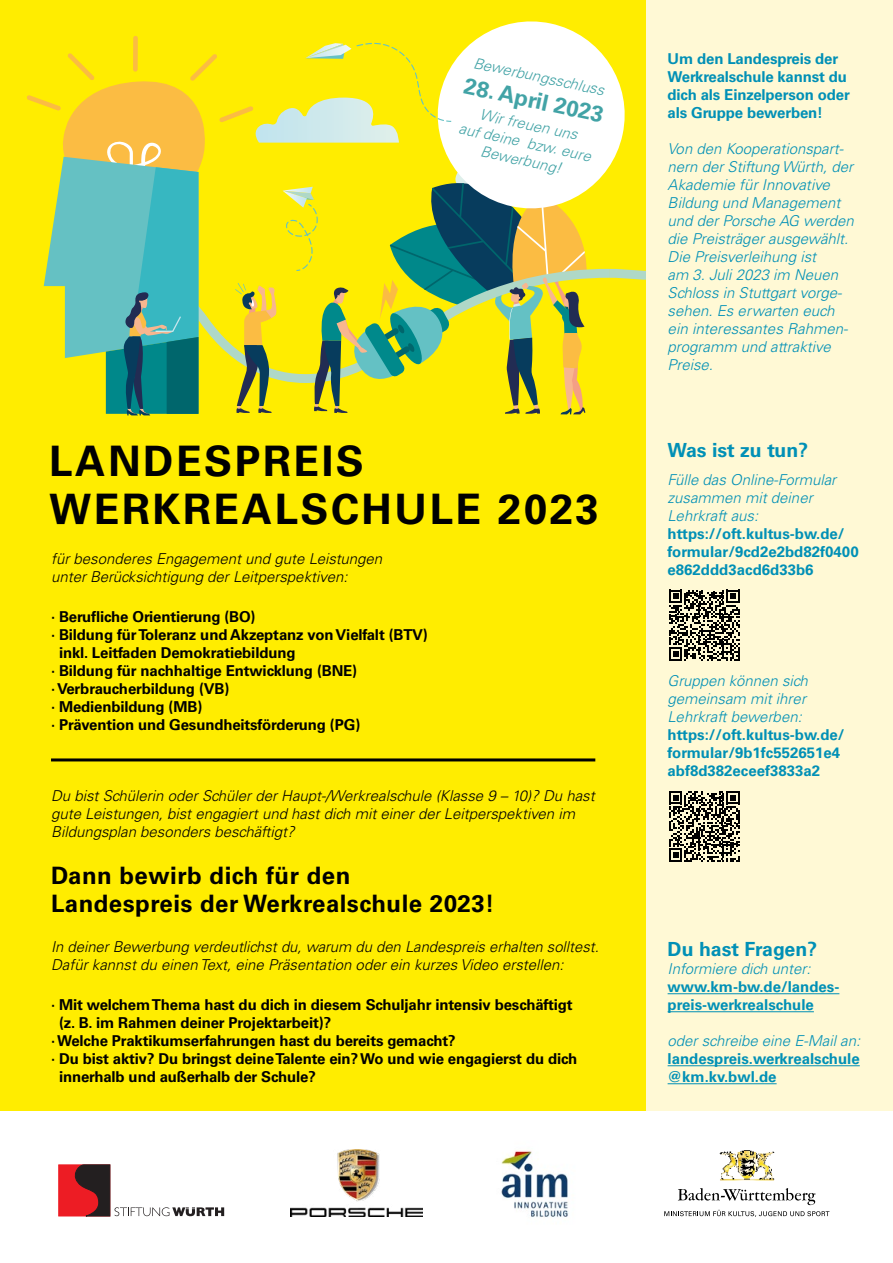
<style>
.page{position:relative;width:893px;height:1263px;background:#fff}
.page>*{position:absolute;margin:0;border:0;box-sizing:border-box;transform-origin:0 0}
.t1{font:700 42px/48px "Univers LT Std";letter-spacing:.06em;color:#000}
.t2{font:700 24px/28.5px "Univers LT Std";letter-spacing:.02em;color:#000}
.t3{font:700 22.5px "Univers LT Std";color:#42a3a6}
.t4{font:700 19.5px "Univers LT Std";color:#0090b6}
.t5{font:700 15px "Univers LT Std";letter-spacing:-.01em;color:#000}
.t6{font:italic 300 15px/18px "Univers LT Std";color:#0090b6}
.t7{font:italic 300 15px/18px "Univers LT Std";color:#000}
.t8{font:700 15px/18px "Univers LT Std";color:#0090b6}
.t9{font:italic 300 15px/18px "Univers LT Std";color:#42a3a6;text-align:center}
</style>
<div class="page">
<div style="left:0;top:0;width:646px;height:1263px;background:#ffed00"></div>
<div style="left:646px;top:0;width:247px;height:1263px;background:#fff9d5"></div>
<div style="left:0;top:1111px;width:893px;height:152px;background:#fff"></div>
<img style="left:501px;top:1151px;width:67px;height:66px">
<img style="left:291px;top:1150px;width:132px;height:66px">
<div style="left:59px;top:1165px;width:51px;height:51px;background:#ed1c24"></div>
<svg style="left:69px;top:1164px;width:155px;height:52px"></svg>
<hr style="left:668px;top:993px;width:171px;height:1px;background:#0090b6">
<hr style="left:668px;top:1011px;width:146px;height:1px;background:#0090b6">
<hr style="left:668px;top:1065px;width:192px;height:1px;background:#0090b6">
<hr style="left:668px;top:1083px;width:109px;height:1px;background:#0090b6">
<svg style="left:27px;top:21px;width:619px;height:395px"></svg>
<hr style="left:51px;top:758px;width:544px;height:3px;background:#000">
<img style="left:719px;top:1150px;width:56px;height:30px">
<svg style="left:664px;top:1188px;width:165px;height:29px"></svg>
<svg style="left:669px;top:590px;width:71px;height:70px"></svg>
<svg style="left:669px;top:791px;width:71px;height:71px"></svg>
<p class="t9" style="left:476px;top:54px;width:135px;rotate:12deg">Bewerbungsschluss</p>
<h3 class="t3" style="left:467px;top:73px;width:143px;rotate:12deg">28. April 2023</h3>
<p class="t9" style="left:465px;top:102px;width:136px;rotate:12deg">Wir freuen uns<br>auf deine bzw. eure<br>Bewerbung!</p>
<h1 class="t1" style="left:49px;top:437px;width:551px">LANDESPREIS<br>WERKREALSCHULE 2023</h1>
<p class="t7" style="left:51px;top:550px;width:333px">für besonderes Engagement und gute Leistungen unter Berücksichtigung der Leitperspektiven:</p>
<p class="t5" style="left:51px;top:607px;width:206px">· Berufliche Orientierung (BO)</p>
<p class="t5" style="left:51px;top:625px;width:378px">· Bildung für Toleranz und Akzeptanz von Vielfalt (BTV)</p>
<p class="t5" style="left:59px;top:643px;width:238px">inkl. Leitfaden Demokratiebildung</p>
<p class="t5" style="left:51px;top:661px;width:308px">· Bildung für nachhaltige Entwicklung (BNE)</p>
<p class="t5" style="left:51px;top:679px;width:180px">· Verbraucherbildung (VB)</p>
<p class="t5" style="left:51px;top:697px;width:153px">· Medienbildung (MB)</p>
<p class="t5" style="left:51px;top:715px;width:311px">· Prävention und Gesundheitsförderung (PG)</p>
<p class="t7" style="left:51px;top:787px;width:545px">Du bist Schülerin oder Schüler der Haupt-/Werkrealschule (Klasse 9 – 10)? Du hast gute Leistungen, bist engagiert und hast dich mit einer der Leitperspektiven im<br>Bildungsplan besonders beschäftigt?</p>
<h2 class="t2" style="left:51px;top:861px;width:445px">Dann bewirb dich für den<br>Landespreis der Werkrealschule 2023!</h2>
<p class="t7" style="left:51px;top:938px;width:549px">In deiner Bewerbung verdeutlichst du, warum du den Landespreis erhalten solltest.<br>Dafür kannst du einen Text, eine Präsentation oder ein kurzes Video erstellen:</p>
<p class="t5" style="left:51px;top:996px;width:523px">· Mit welchem Thema hast du dich in diesem Schuljahr intensiv beschäftigt</p>
<p class="t5" style="left:59px;top:1014px;width:274px">(z. B. im Rahmen deiner Projektarbeit)?</p>
<p class="t5" style="left:51px;top:1032px;width:406px">· Welche Praktikumserfahrungen hast du bereits gemacht?</p>
<p class="t5" style="left:51px;top:1050px;width:528px">· Du bist aktiv? Du bringst deine Talente ein? Wo und wie engagierst du dich</p>
<p class="t5" style="left:59px;top:1068px;width:258px">innerhalb und außerhalb der Schule?</p>
<p class="t8" style="left:668px;top:50px;width:184px">Um den Landespreis der<br>Werkrealschule kannst du dich als Einzelperson oder als Gruppe bewerben!</p>
<p class="t6" style="left:668px;top:140px;width:188px">Von den Kooperationspart&shy;nern der Stiftung Würth, der<br>Akademie für Innovative<br>Bildung und Management und der Porsche AG werden die Preisträger ausgewählt.<br>Die Preisverleihung ist<br>am 3. Juli 2023 im Neuen<br>Schloss in Stuttgart vorge&shy;sehen. Es erwarten euch ein interessantes Rahmen&shy;programm und attraktive<br>Preise.</p>
<h3 class="t4" style="left:668px;top:438px;width:142px">Was ist zu tun?</h3>
<p class="t6" style="left:668px;top:471px;width:170px">Fülle das Online-Formular zusammen mit deiner<br>Lehrkraft aus:</p>
<p class="t8" style="left:668px;top:525px;width:193px">https://oft.kultus-bw.de/ formular/9cd2e2bd82f0400 e862ddd3acd6d33b6</p>
<p class="t6" style="left:668px;top:672px;width:142px">Gruppen können sich gemeinsam mit ihrer<br>Lehrkraft bewerben:</p>
<p class="t8" style="left:668px;top:726px;width:178px">https://oft.kultus-bw.de/ formular/9b1fc552651e4 abf8d382eceef3833a2</p>
<h3 class="t4" style="left:668px;top:938px;width:151px">Du hast Fragen?</h3>
<p class="t6" style="left:668px;top:960px;width:145px">Informiere dich unter:</p>
<p class="t8" style="left:668px;top:978px;width:173px">www.km-bw.de/landes&shy;preis-werkrealschule</p>
<p class="t6" style="left:668px;top:1032px;width:194px">oder schreibe eine E-Mail an:</p>
<p class="t8" style="left:668px;top:1050px;width:194px">landespreis.werkrealschule @km.kv.bwl.de</p>
</div>
